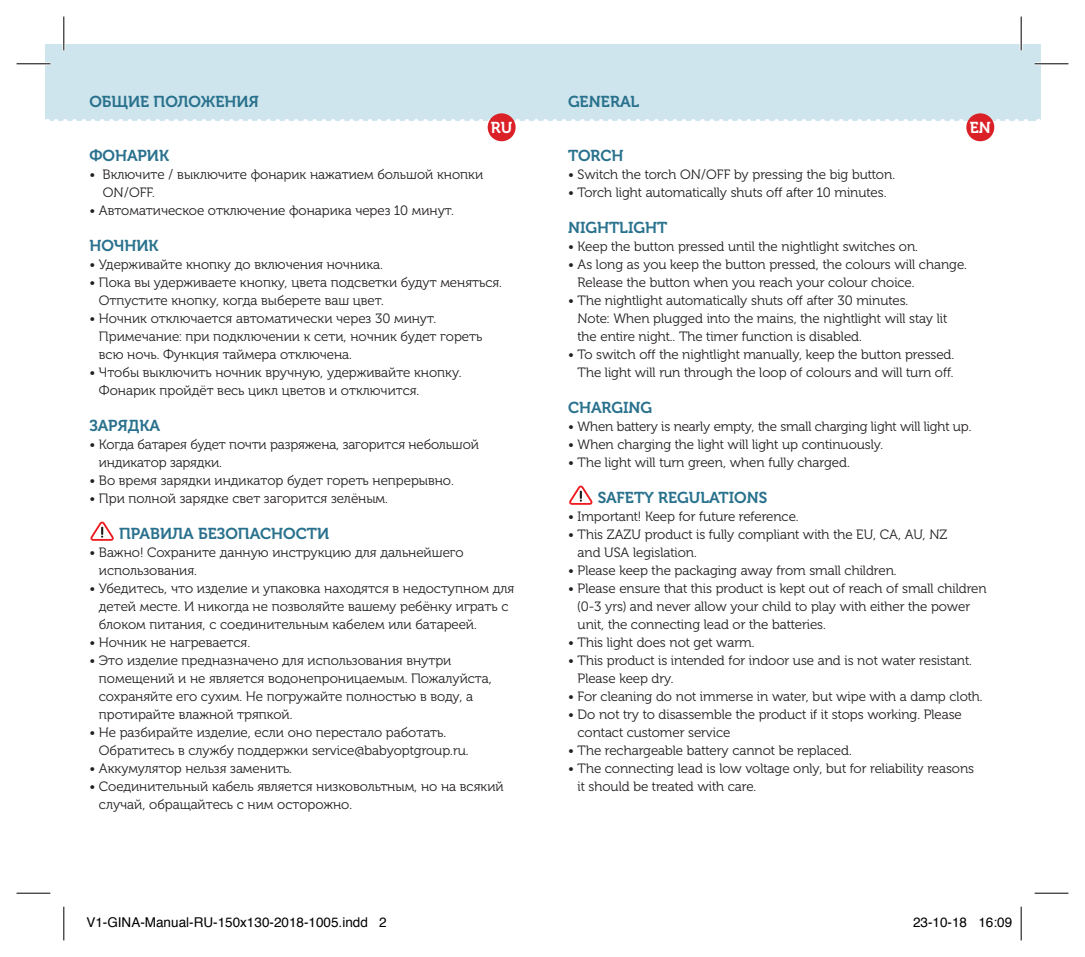
<style>
.page{position:relative;width:1085px;height:957px;background:#fff}
.page>*{position:absolute;margin:0;border:0;box-sizing:border-box;transform-origin:0 0}
.t1{font:15.75px "Museo Cyrl 700";color:#29718d}
.t2{font:15.75px "Museo Cyrl 700";color:#fff}
.t3{font:13.5px/18px "Museo Cyrl 300";color:#231f20}
.t4{font:13.5px "Helvetica";color:#000}
</style>
<div class="page">
<div style="left:45px;top:45px;width:995px;height:76px;background:#cfe5ed"></div>
<svg style="left:56px;top:119px;width:982px;height:4px"></svg>
<svg style="left:569px;top:485px;width:23px;height:20px"></svg>
<svg style="left:90px;top:521px;width:24px;height:20px"></svg>
<div style="left:487px;top:113px;width:28px;height:28px;background:#da2128;border-radius:50%"></div>
<div style="left:966px;top:113px;width:28px;height:28px;background:#da2128;border-radius:50%"></div>
<hr style="left:17px;top:62px;width:33px;height:3px;background:#fff">
<hr style="left:1034px;top:62px;width:34px;height:3px;background:#fff">
<hr style="left:62px;top:17px;width:3px;height:33px;background:#fff">
<hr style="left:1019px;top:17px;width:3px;height:33px;background:#fff">
<hr style="left:17px;top:63px;width:33px;height:1px;background:#000">
<hr style="left:1034px;top:63px;width:34px;height:1px;background:#000">
<hr style="left:17px;top:893px;width:33px;height:1px;background:#000">
<hr style="left:1034px;top:893px;width:34px;height:1px;background:#000">
<hr style="left:63px;top:17px;width:1px;height:33px;background:#000">
<hr style="left:63px;top:906px;width:1px;height:34px;background:#000">
<hr style="left:1020px;top:17px;width:1px;height:33px;background:#000">
<hr style="left:1020px;top:906px;width:1px;height:34px;background:#000">
<p class="t1" style="left:89px;top:93px;width:171px">ОБЩИЕ ПОЛОЖЕНИЯ</p>
<p class="t1" style="left:89px;top:147px;width:81px">ФОНАРИК</p>
<p class="t3" style="left:103px;top:166px;width:382px;text-indent:-13px">• Включите / выключите фонарик нажатием большой кнопки<br>ON/OFF.</p>
<p class="t3" style="left:89px;top:202px;width:366px">• Автоматическое отключение фонарика через 10 минут.</p>
<p class="t1" style="left:89px;top:237px;width:71px">НОЧНИК</p>
<p class="t3" style="left:89px;top:256px;width:295px">• Удерживайте кнопку до включения ночника.</p>
<p class="t3" style="left:99px;top:274px;width:404px;text-indent:-10px">• Пока вы удерживаете кнопку, цвета подсветки будут меняться.<br>Отпустите кнопку, когда выберете ваш цвет.</p>
<p class="t3" style="left:99px;top:310px;width:385px;text-indent:-10px">• Ночник отключается автоматически через 30 минут.<br>Примечание: при подключении к сети, ночник будет гореть всю ночь. Функция таймера отключена.</p>
<p class="t3" style="left:99px;top:364px;width:364px;text-indent:-10px">• Чтобы выключить ночник вручную, удерживайте кнопку.<br>Фонарик пройдёт весь цикл цветов и отключится.</p>
<p class="t1" style="left:89px;top:417px;width:72px">ЗАРЯДКА</p>
<p class="t3" style="left:99px;top:436px;width:381px;text-indent:-10px">• Когда батарея будет почти разряжена, загорится небольшой индикатор зарядки.</p>
<p class="t3" style="left:89px;top:472px;width:366px">• Во время зарядки индикатор будет гореть непрерывно.</p>
<p class="t3" style="left:89px;top:490px;width:300px">• При полной зарядке свет загорится зелёным.</p>
<p class="t1" style="left:119px;top:525px;width:212px">ПРАВИЛА БЕЗОПАСНОСТИ</p>
<p class="t3" style="left:99px;top:544px;width:366px;text-indent:-10px">• Важно! Сохраните данную инструкцию для дальнейшего использования.</p>
<p class="t3" style="left:99px;top:580px;width:417px;text-indent:-10px">• Убедитесь, что изделие и упаковка находятся в недоступном для детей месте. И никогда не позволяйте вашему ребёнку играть с блоком питания, с соединительным кабелем или батареей.</p>
<p class="t3" style="left:89px;top:634px;width:162px">• Ночник не нагревается.</p>
<p class="t3" style="left:99px;top:652px;width:394px;text-indent:-10px">• Это изделие предназначено для использования внутри помещений и не является водонепроницаемым. Пожалуйста, сохраняйте его сухим. Не погружайте полностью в воду, а протирайте влажной тряпкой.</p>
<p class="t3" style="left:99px;top:724px;width:371px;text-indent:-10px">• Не разбирайте изделие, если оно перестало работать.<br>Обратитесь в службу поддержки service@babyoptgroup.ru.</p>
<p class="t3" style="left:89px;top:760px;width:204px">• Аккумулятор нельзя заменить.</p>
<p class="t3" style="left:99px;top:778px;width:406px;text-indent:-10px">• Соединительный кабель является низковольтным, но на всякий случай, обращайтесь с ним осторожно.</p>
<p class="t1" style="left:568px;top:93px;width:73px">GENERAL</p>
<p class="t2" style="left:491px;top:119px;width:23px">RU</p>
<p class="t2" style="left:969px;top:119px;width:23px">EN</p>
<p class="t1" style="left:568px;top:147px;width:57px">TORCH</p>
<p class="t3" style="left:568px;top:166px;width:328px">• Switch the torch ON/OFF by pressing the big button.</p>
<p class="t3" style="left:568px;top:184px;width:320px">• Torch light automatically shuts off after 10 minutes.</p>
<p class="t1" style="left:568px;top:219px;width:101px">NIGHTLIGHT</p>
<p class="t3" style="left:568px;top:238px;width:351px">• Keep the button pressed until the nightlight switches on.</p>
<p class="t3" style="left:577px;top:256px;width:391px;text-indent:-10px">• As long as you keep the button pressed, the colours will change.<br>Release the button when you reach your colour choice.</p>
<p class="t3" style="left:577px;top:292px;width:371px;text-indent:-10px">• The nightlight automatically shuts off after 30 minutes.<br>Note: When plugged into the mains, the nightlight will stay lit the entire night.. The timer function is disabled.</p>
<p class="t3" style="left:568px;top:346px;width:387px;text-align:right">• To switch off the nightlight manually, keep the button pressed.<br>The light will run through the loop of colours and will turn off.</p>
<p class="t1" style="left:568px;top:399px;width:86px">CHARGING</p>
<p class="t3" style="left:568px;top:418px;width:405px">• When battery is nearly empty, the small charging light will light up.</p>
<p class="t3" style="left:568px;top:436px;width:317px">• When charging the light will light up continuously.</p>
<p class="t3" style="left:568px;top:454px;width:283px">• The light will turn green, when fully charged.</p>
<p class="t1" style="left:597px;top:489px;width:171px">SAFETY REGULATIONS</p>
<p class="t3" style="left:568px;top:508px;width:232px">• Important! Keep for future reference.</p>
<p class="t3" style="left:577px;top:526px;width:371px;text-indent:-10px">• This ZAZU product is fully compliant with the EU, CA, AU, NZ and USA legislation.</p>
<p class="t3" style="left:568px;top:562px;width:330px">• Please keep the packaging away from small children.</p>
<p class="t3" style="left:577px;top:580px;width:410px;text-indent:-10px">• Please ensure that this product is kept out of reach of small children (0-3 yrs) and never allow your child to play with either the power unit, the connecting lead or the batteries.</p>
<p class="t3" style="left:568px;top:634px;width:188px">• This light does not get warm.</p>
<p class="t3" style="left:577px;top:652px;width:396px;text-indent:-10px">• This product is intended for indoor use and is not water resistant.<br>Please keep dry.</p>
<p class="t3" style="left:568px;top:688px;width:416px">• For cleaning do not immerse in water, but wipe with a damp cloth.</p>
<p class="t3" style="left:577px;top:706px;width:385px;text-indent:-10px">• Do not try to disassemble the product if it stops working. Please contact customer service</p>
<p class="t3" style="left:568px;top:742px;width:285px">• The rechargeable battery cannot be replaced.</p>
<p class="t3" style="left:577px;top:760px;width:398px;text-indent:-10px">• The connecting lead is low voltage only, but for reliability reasons it should be treated with care.</p>
<p class="t4" style="left:86px;top:912px;width:302px">V1-GINA-Manual-RU-150x130-2018-1005.indd 2</p>
<p class="t4" style="left:912px;top:912px;width:101px">23-10-18 16:09</p>
</div>
